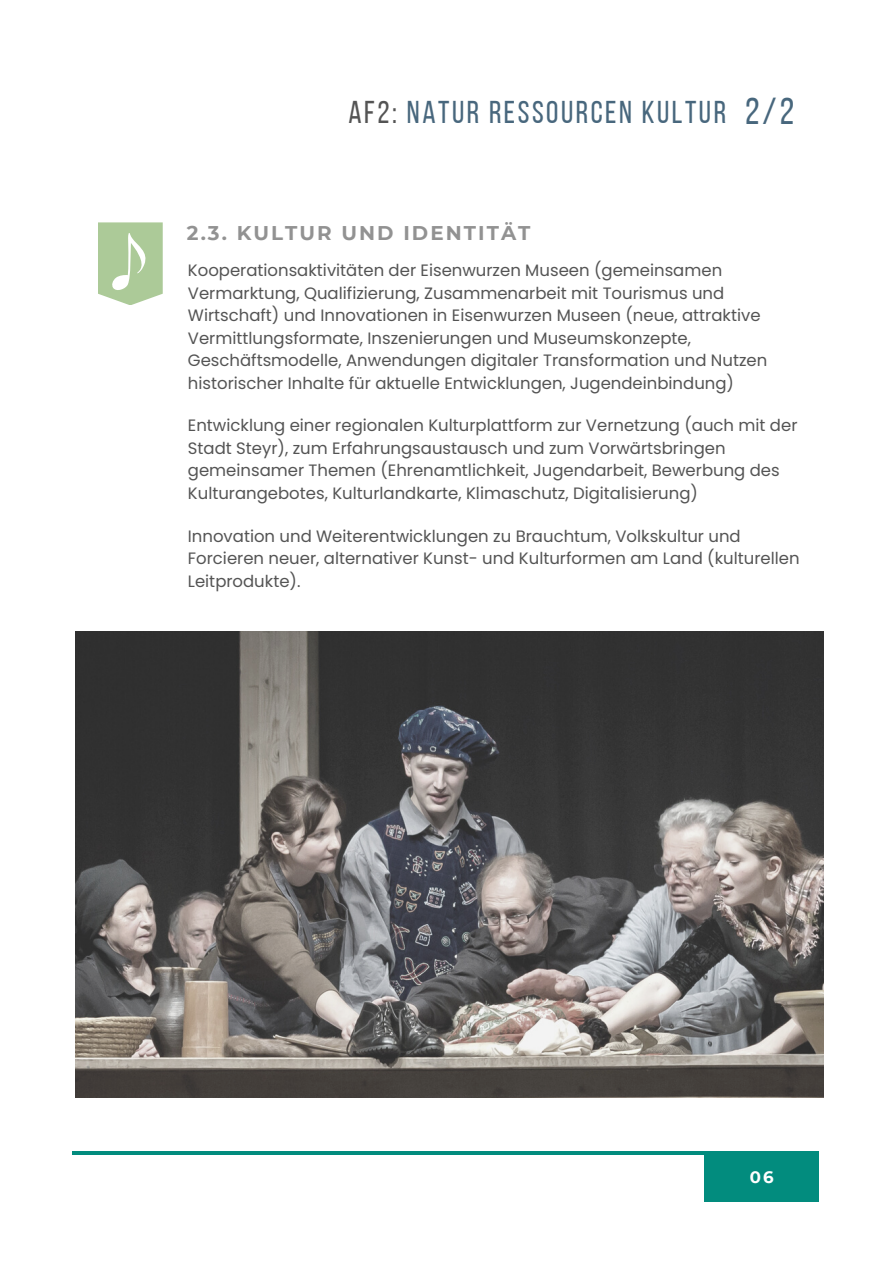
<style>
.page{position:relative;width:893px;height:1264px;background:#fff}
.page>*{position:absolute;margin:0;border:0;box-sizing:border-box;transform-origin:0 0}
.t1{font:37.5px "Bebas Neue";color:#48677d}
.t2{font:31.5px "Bebas Neue";letter-spacing:.08em;color:#48677d}
.t3{font:700 19.8px "Montserrat";letter-spacing:.105em;color:#929292}
.t4{font:16.5px/22.5px "Poppins";color:#545454}
.t5{font:700 16.5px "Montserrat";color:#fff}
.s1{color:#545454}
</style>
<div class="page">
<div style="left:704px;top:1154px;width:114px;height:46px;background:#028c7e"></div>
<hr style="left:72px;top:1151px;width:747px;height:3px;background:#028c7e">
<svg style="left:98px;top:222px;width:65px;height:83px;background:#b8d2a8"></svg>
<img style="left:76px;top:631px;width:747px;height:466px">
<p class="t2" style="left:348px;top:99px;width:379px"><span class="s1">AF2:</span> NATUR RESSOURCEN KULTUR</p>
<p class="t1" style="left:745px;top:95px;width:51px">2/2</p>
<p class="t3" style="left:187px;top:220px;width:345px">2.3. KULTUR UND IDENTITÄT</p>
<p class="t4" style="left:188px;top:259px;width:581px">Kooperationsaktivitäten der Eisenwurzen Museen (gemeinsamen Vermarktung, Qualifizierung, Zusammenarbeit mit Tourismus und Wirtschaft) und Innovationen in Eisenwurzen Museen (neue, attraktive Vermittlungsformate, Inszenierungen und Museumskonzepte, Geschäftsmodelle, Anwendungen digitaler Transformation und Nutzen historischer Inhalte für aktuelle Entwicklungen, Jugendeinbindung)</p>
<p class="t4" style="left:188px;top:414px;width:611px">Entwicklung einer regionalen Kulturplattform zur Vernetzung (auch mit der Stadt Steyr), zum Erfahrungsaustausch und zum Vorwärtsbringen gemeinsamer Themen (Ehrenamtlichkeit, Jugendarbeit, Bewerbung des Kulturangebotes, Kulturlandkarte, Klimaschutz, Digitalisierung)</p>
<p class="t4" style="left:188px;top:524px;width:613px">Innovation und Weiterentwicklungen zu Brauchtum, Volkskultur und<br>Forcieren neuer, alternativer Kunst- und Kulturformen am Land (kulturellen<br>Leitprodukte).</p>
<p class="t5" style="left:749px;top:1166px;width:26px">06</p>
</div>
